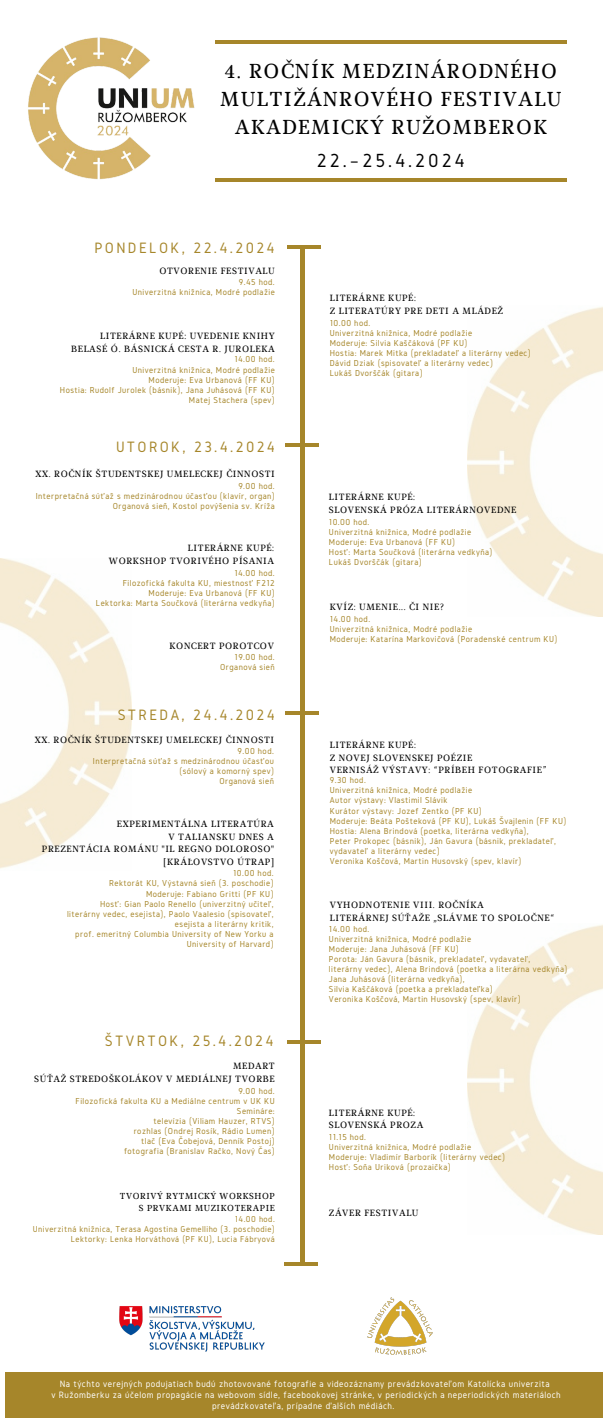
<style>
.page{position:relative;width:603px;height:1418px;background:#fff}
.page>*{position:absolute;margin:0;border:0;box-sizing:border-box;transform-origin:0 0}
.t1{font:20.12px/27.9px "Marta";letter-spacing:.07em;color:#000}
.t2{font:19.73px "Gidole";letter-spacing:.15em;color:#000}
.t3{font:15.6px "Gidole";letter-spacing:.15em;color:#a6862a}
.t4{font:9.57px "Gidole";letter-spacing:.05em;color:#fff}
.t5{font:9px/10.1px "Gidole";letter-spacing:.05em;color:#a6862a;text-align:right}
.t6{font:9px/12.6px "Marta";letter-spacing:.07em;color:#000}
.t7{font:8.9px/9.9px "Gidole";letter-spacing:.05em;color:#a6862a;text-align:right}
.t8{font:8.68px/12.1px "Marta";letter-spacing:.07em;color:#000;text-align:right}
</style>
<div class="page">
<div style="left:5px;top:1372px;width:597px;height:45px;background:#a6862a"></div>
<hr style="left:215px;top:178px;width:351px;height:4px;background:#a6862a">
<hr style="left:215px;top:40px;width:351px;height:4px;background:#a6862a">
<hr style="left:300px;top:249px;width:4px;height:1016px;background:#a6862a">
<hr style="left:287px;top:245px;width:33px;height:4px;background:#a6862a">
<hr style="left:285px;top:711px;width:33px;height:3px;background:#a6862a">
<hr style="left:285px;top:444px;width:33px;height:3px;background:#a6862a">
<img style="left:368px;top:1297px;width:64px;height:57px">
<hr style="left:287px;top:1040px;width:33px;height:3px;background:#a6862a">
<img style="left:28px;top:37px;width:167px;height:142px">
<img style="left:119px;top:1306px;width:146px;height:46px">
<img style="left:0;top:559px;width:131px;height:310px">
<img style="left:467px;top:925px;width:135px;height:309px">
<img style="left:467px;top:307px;width:135px;height:309px">
<hr style="left:284px;top:1262px;width:34px;height:3px;background:#a6862a">
<p class="t1" style="left:220px;top:59px;width:343px">4. ROČNÍK MEDZINÁRODNÉHO<br>MULTIŽÁNROVÉHO FESTIVALU</p>
<p class="t1" style="left:235px;top:115px;width:314px">AKADEMICKÝ RUŽOMBEROK</p>
<p class="t2" style="left:317px;top:149px;width:150px">22.–25.4.2024</p>
<h3 class="t3" style="left:94px;top:239px;width:182px">PONDELOK, 22.4.2024</h3>
<h3 class="t6" style="left:159px;top:265px;width:117px">OTVORENIE FESTIVALU</h3>
<h3 class="t5" style="left:132px;top:277px;width:144px">9.45 hod.<br>Univerzitná knižnica, Modré podlažie</h3>
<p class="t6" style="left:71px;top:330px;width:205px;text-align:right">LITERÁRNE KUPÉ: UVEDENIE KNIHY<br>BELASÉ Ó. BÁSNICKÁ CESTA R. JUROLEKA</p>
<h3 class="t5" style="left:60px;top:354px;width:216px">14.00 hod.<br>Univerzitná knižnica, Modré podlažie<br>Moderuje: Eva Urbanová (FF KU)<br>Hostia: Rudolf Jurolek (básnik), Jana Juhásová (FF KU)<br>Matej Stachera (spev)</h3>
<h3 class="t3" style="left:116px;top:438px;width:160px">UTOROK, 23.4.2024</h3>
<h1 class="t6" style="left:35px;top:468px;width:241px">XX. ROČNÍK ŠTUDENTSKEJ UMELECKEJ ČINNOSTI</h1>
<h2 class="t5" style="left:36px;top:480px;width:240px">9.00 hod.<br>Interpretačná súťaž s medzinárodnou účasťou (klavír, organ)<br>Organová sieň, Kostol povýšenia sv. Kríža</h2>
<p class="t6" style="left:109px;top:542px;width:167px;text-align:right">LITERÁRNE KUPÉ:<br>WORKSHOP TVORIVÉHO PÍSANIA</p>
<h3 class="t5" style="left:96px;top:567px;width:180px">14.00 hod.<br>Filozofická fakulta KU, miestnosť F212<br>Moderuje: Eva Urbanová (FF KU)<br>Lektorka: Marta Součková (literárna vedkyňa)</h3>
<h3 class="t6" style="left:169px;top:640px;width:106px">KONCERT POROTCOV</h3>
<h2 class="t5" style="left:220px;top:652px;width:56px">19.00 hod.<br>Organová sieň</h2>
<h3 class="t3" style="left:118px;top:706px;width:159px">STREDA, 24.4.2024</h3>
<p class="t6" style="left:35px;top:734px;width:241px">XX. ROČNÍK ŠTUDENTSKEJ UMELECKEJ ČINNOSTI</p>
<p class="t5" style="left:93px;top:746px;width:182px">9.00 hod.<br>Interpretačná súťaž s medzinárodnou účasťou (sólový a komorný spev)<br>Organová sieň</p>
<p class="t6" style="left:42px;top:818px;width:233px;text-align:right">EXPERIMENTÁLNA LITERATÚRA<br>V TALIANSKU DNES A<br>PREZENTÁCIA ROMÁNU "IL REGNO DOLOROSO" [KRÁĽOVSTVO ÚTRAP]</p>
<h2 class="t5" style="left:67px;top:868px;width:208px">10.00 hod.<br>Rektorát KU, Výstavná sieň (3. poschodie)<br>Moderuje: Fabiano Gritti (PF KU)<br>Hosť: Gian Paolo Renello (univerzitný učiteľ, literárny vedec, esejista), Paolo Vaalesio (spisovateľ, esejista a literárny kritik,<br>prof. emeritný Columbia University of New Yorku a University of Harvard)</h2>
<h3 class="t3" style="left:105px;top:1031px;width:170px">ŠTVRTOK, 25.4.2024</h3>
<h2 class="t6" style="left:34px;top:1060px;width:242px;text-align:right">MEDART<br>SÚŤAŽ STREDOŠKOLÁKOV V MEDIÁLNEJ TVORBE</h2>
<h3 class="t5" style="left:75px;top:1085px;width:201px">9.00 hod.<br>Filozofická fakulta KU a Mediálne centrum v UK KU<br>Semináre:<br>televízia (Viliam Hauzer, RTVS)<br>rozhlas (Ondrej Rosík, Rádio Lumen)<br>tlač (Eva Čobejová, Denník Postoj)<br>fotografia (Branislav Račko, Nový Čas)</h3>
<p class="t8" style="left:120px;top:1190px;width:156px">TVORIVÝ RYTMICKÝ WORKSHOP<br>S PRVKAMI MUZIKOTERAPIE</p>
<h3 class="t7" style="left:33px;top:1214px;width:243px">14.00 hod.<br>Univerzitná knižnica, Terasa Agostina Gemelliho (3. poschodie)<br>Lektorky: Lenka Horváthová (PF KU), Lucia Fábryová</h3>
<p class="t6" style="left:330px;top:293px;width:174px">LITERÁRNE KUPÉ:<br>Z LITERATÚRY PRE DETI A MLÁDEŽ</p>
<h2 class="t5" style="left:330px;top:318px;width:202px;text-align:left">10.00 hod.<br>Univerzitná knižnica, Modré podlažie<br>Moderuje: Silvia Kaščáková (PF KU)<br>Hostia: Marek Mitka (prekladateľ a literárny vedec)<br>Dávid Dziak (spisovateľ a literárny vedec)<br>Lukáš Dvorščák (gitara)</h2>
<p class="t6" style="left:329px;top:491px;width:189px">LITERÁRNE KUPÉ:<br>SLOVENSKÁ PRÓZA LITERÁRNOVEDNE</p>
<h3 class="t5" style="left:329px;top:516px;width:165px;text-align:left">10.00 hod.<br>Univerzitná knižnica, Modré podlažie<br>Moderuje: Eva Urbanová (FF KU)<br>Hosť: Marta Součková (literárna vedkyňa)<br>Lukáš Dvorščák (gitara)</h3>
<p class="t6" style="left:330px;top:601px;width:115px">KVÍZ: UMENIE... ČI NIE?</p>
<p class="t5" style="left:330px;top:613px;width:229px;text-align:left">14.00 hod.<br>Univerzitná knižnica, Modré podlažie<br>Moderuje: Katarína Markovičová (Poradenské centrum KU)</p>
<p class="t6" style="left:330px;top:739px;width:218px">LITERÁRNE KUPÉ:<br>Z NOVEJ SLOVENSKEJ POÉZIE<br>VERNISÁŽ VÝSTAVY: “PRÍBEH FOTOGRAFIE”</p>
<h3 class="t5" style="left:330px;top:775px;width:238px;text-align:left">9.30 hod.<br>Univerzitná knižnica, Modré podlažie<br>Autor výstavy: Vlastimil Slávik<br>Kurátor výstavy: Jozef Zentko (PF KU)<br>Moderuje: Beáta Pošteková (PF KU), Lukáš Švajlenin (FF KU)<br>Hostia: Alena Brindová (poetka, literárna vedkyňa),<br>Peter Prokopec (básnik), Ján Gavura (básnik, prekladateľ, vydavateľ a literárny vedec)<br>Veronika Koščová, Martin Husovský (spev, klavír)</h3>
<h1 class="t6" style="left:330px;top:899px;width:226px">VYHODNOTENIE VIII. ROČNÍKA<br>LITERÁRNEJ SÚŤAŽE „SLÁVME TO SPOLOČNE“</h1>
<h2 class="t5" style="left:329px;top:923px;width:240px;text-align:left">14.00 hod.<br>Univerzitná knižnica, Modré podlažie<br>Moderuje: Jana Juhásová (FF KU)<br>Porota: Ján Gavura (básnik, prekladateľ, vydavateľ,<br>literárny vedec), Alena Brindová (poetka a literárna vedkyňa)<br>Jana Juhásová (literárna vedkyňa),<br>Silvia Kaščáková (poetka a prekladateľka)<br>Veronika Koščová, Martin Husovský (spev, klavír)</h2>
<p class="t6" style="left:329px;top:1107px;width:96px">LITERÁRNE KUPÉ:<br>SLOVENSKÁ PROZA</p>
<h3 class="t5" style="left:329px;top:1131px;width:177px;text-align:left">11.15 hod.<br>Univerzitná knižnica, Modré podlažie<br>Moderuje: Vladimír Barborík (literárny vedec)<br>Hosť: Soňa Uriková (prozaička)</h3>
<h3 class="t6" style="left:329px;top:1207px;width:91px">ZÁVER FESTIVALU</h3>
<h1 class="t4" style="left:60px;top:1378px;width:491px">Na týchto verejných podujatiach budú zhotovované fotografie a videozáznamy prevádzkovateľom Katolícka univerzita</h1>
<h1 class="t4" style="left:51px;top:1389px;width:510px">v Ružomberku za účelom propagácie na webovom sídle, facebookovej stránke, v periodických a neperiodických materiáloch</h1>
<h1 class="t4" style="left:212px;top:1399px;width:184px">prevádzkovateľa, prípadne ďalších médiách.</h1>
</div>
